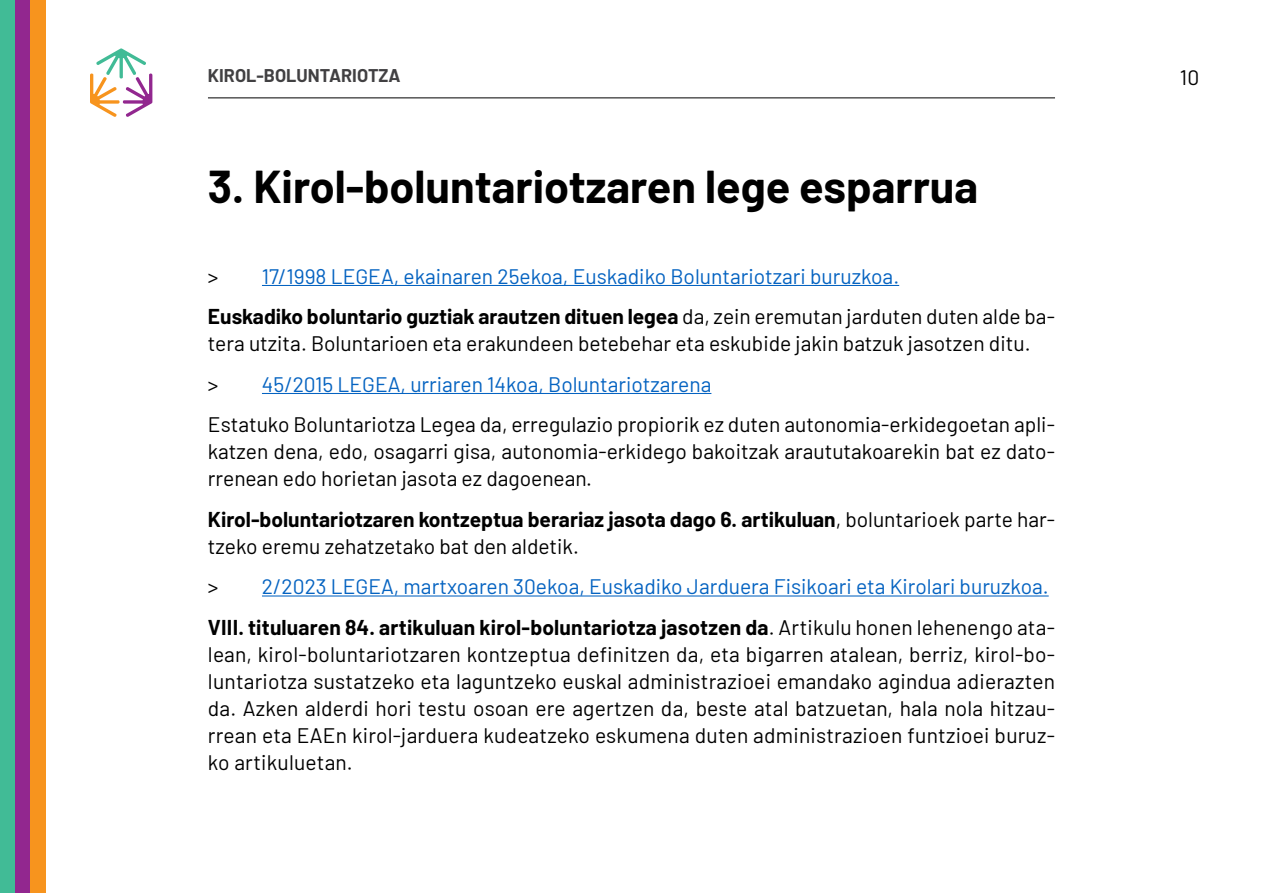
<style>
.page{position:relative;width:1263px;height:893px;background:#fff}
.page>*{position:absolute;margin:0;border:0;box-sizing:border-box;transform-origin:0 0}
.Titulo1{font:700 45px "Barlow";color:#000}
.t1{font:21px/27px "Barlow";color:#000;text-align:justify}
.List_Paragraph{font:21px "Barlow";color:#0563c1}
.t2{font:700 21px/27px "Barlow";color:#000}
.t3{font:700 18px "Barlow";color:#414042}
.s1{color:#000}
.s2{font-weight:700}
.s3{font-weight:400}
</style>
<div class="page">
<hr style="left:208px;top:98px;width:847px;height:1px;background:#000">
<div style="left:0;top:0;width:15px;height:893px;background:#41bb96"></div>
<div style="left:15px;top:0;width:15px;height:893px;background:#92278f"></div>
<div style="left:30px;top:0;width:15px;height:893px;background:#f7941e"></div>
<svg style="left:90px;top:48px;width:62px;height:69px"></svg>
<hr style="left:262px;top:285px;width:637px;height:1px;background:#0563c1">
<hr style="left:262px;top:393px;width:449px;height:1px;background:#0563c1">
<hr style="left:262px;top:595px;width:787px;height:1px;background:#0563c1">
<p class="t3" style="left:208px;top:62px;width:194px">KIROL-BOLUNTARIOTZA</p>
<p class="t1" style="left:1180px;top:62px;width:21px">10</p>
<p class="Titulo1" style="left:208px;top:153px;width:772px">3. Kirol-boluntariotzaren lege esparrua</p>
<p class="List_Paragraph" style="left:208px;top:261px;width:693px"><span class="s1">&gt;</span> 17/1998 LEGEA, ekainaren 25ekoa, Euskadiko Boluntariotzari buruzkoa.</p>
<p class="t1" style="left:208px;top:302px;width:848px"><span class="s2">Euskadiko boluntario guztiak arautzen dituen legea</span> da, zein eremutan jarduten duten alde ba&shy;tera utzita. Boluntarioen eta erakundeen betebehar eta eskubide jakin batzuk jasotzen ditu.</p>
<p class="List_Paragraph" style="left:208px;top:369px;width:505px"><span class="s1">&gt;</span> 45/2015 LEGEA, urriaren 14koa, Boluntariotzarena</p>
<p class="t1" style="left:208px;top:410px;width:848px">Estatuko Boluntariotza Legea da, erregulazio propiorik ez duten autonomia-erkidegoetan apli&shy;katzen dena, edo, osagarri gisa, autonomia-erkidego bakoitzak araututakoarekin bat ez dato&shy;rrenean edo horietan jasota ez dagoenean.</p>
<p class="t2" style="left:208px;top:504px;width:848px">Kirol-boluntariotzaren kontzeptua berariaz jasota dago 6. artikuluan<span class="s3">, boluntarioek parte har&shy;tzeko eremu zehatzetako bat den aldetik.</span></p>
<p class="List_Paragraph" style="left:208px;top:572px;width:842px"><span class="s1">&gt;</span> 2/2023 LEGEA, martxoaren 30ekoa, Euskadiko Jarduera Fisikoari eta Kirolari buruzkoa.</p>
<p class="t1" style="left:208px;top:612px;width:848px"><span class="s2">VIII. tituluaren 84. artikuluan kirol-boluntariotza jasotzen da</span>. Artikulu honen lehenengo ata&shy;lean, kirol-boluntariotzaren kontzeptua definitzen da, eta bigarren atalean, berriz, kirol-bo&shy;luntariotza sustatzeko eta laguntzeko euskal administrazioei emandako agindua adierazten da. Azken alderdi hori testu osoan ere agertzen da, beste atal batzuetan, hala nola hitzau&shy;rrean eta EAEn kirol-jarduera kudeatzeko eskumena duten administrazioen funtzioei buruz&shy;ko artikuluetan.</p>
</div>
